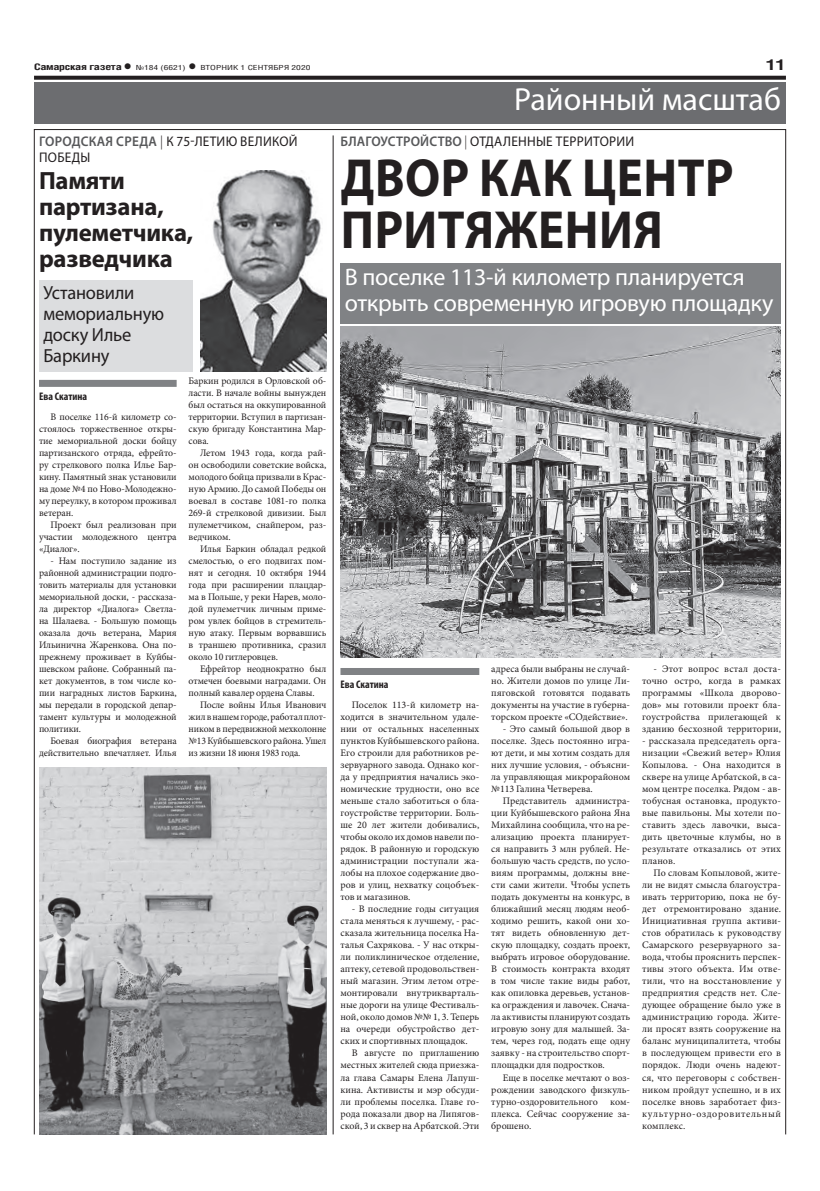
<style>
.page{position:relative;width:820px;height:1191px;background:#fff}
.page>*{position:absolute;margin:0;border:0;box-sizing:border-box;transform-origin:0 0}
.район_заголовок{font:700 53.9px/52px "Myriad Pro";letter-spacing:.01em;color:#231f20;scale:.91 1}
.t1{font:32px "Myriad Pro";color:#fff}
.район_заголовок-2{font:700 25px/26px "Myriad Pro";letter-spacing:-.01em;color:#231f20}
.подзаголовок{font:24px/26px "Myriad Pro";letter-spacing:-.01em;color:#fff}
.подзаголовок-2{font:19px/21px "Myriad Pro";letter-spacing:-.01em;color:#231f20}
.t2{font:700 15px "Helios Cond";color:#231f20;scale:1.4 1}
.район_надзаголовок{font:14px/16px "Myriad Pro";letter-spacing:.02em;color:#231f20;scale:.95 1}
.автор_чб{font:700 condensed 11px "Myriad Pro";color:#231f20}
.ОСНОВНОЙ{font:10px/12px "Minion Pro";letter-spacing:-.005em;color:#231f20;text-align:justify}
.t3{font:700 9px "Helios Cond";letter-spacing:-.02em;color:#231f20;scale:1.4 1}
.t4{font:7px "Helios Cond";color:#231f20;scale:1.4 1}
.s1{font-size:16px}
.s2{font-weight:700;font-size:16px}
.s3{font-weight:600;color:#57585a}
.s4{font-weight:300}
</style>
<div class="page">
<svg style="left:34px;top:76px;width:751px;height:4px;background:#322f2f"></svg>
<div style="left:34px;top:82px;width:751px;height:42px;background:#6c6d70"></div>
<div style="left:340px;top:668px;width:139px;height:7px;background:#808285"></div>
<div style="left:340px;top:263px;width:440px;height:60px;background:#808285"></div>
<hr style="left:333px;top:135px;width:1px;height:999px;background:#231f20">
<div style="left:39px;top:380px;width:137px;height:7px;background:#808285"></div>
<div style="left:39px;top:281px;width:154px;height:91px;background:#dcdddf"></div>
<img style="left:39px;top:767px;width:287px;height:367px">
<img style="left:340px;top:326px;width:440px;height:332px">
<img style="left:200px;top:170px;width:126px;height:202px">
<p class="t3" style="left:34px;top:61px;width:71px">Самарская газета<span class="s1">•</span></p>
<p class="t4" style="left:136px;top:63px;width:126px">№184 (6621) <span class="s2">•</span> ВТОРНИК 1 СЕНТЯБРЯ 2020</p>
<p class="t2" style="left:765px;top:55px;width:16px">11</p>
<p class="район_надзаголовок" style="left:39px;top:133px;width:273px"><span class="s3">ГОРОДСКАЯ СРЕДА</span> <span class="s4">|</span> К 75-ЛЕТИЮ ВЕЛИКОЙ<br>ПОБЕДЫ</p>
<p class="район_заголовок-2" style="left:39px;top:167px;width:156px">Памяти партизана, пулеметчика, разведчика</p>
<p class="подзаголовок-2" style="left:43px;top:282px;width:122px">Установили мемориальную доску Илье<br>Баркину</p>
<p class="автор_чб" style="left:39px;top:390px;width:50px">Ева Скатина</p>
<p class="ОСНОВНОЙ" style="left:39px;top:411px;width:139px;text-indent:11px">В поселке 116-й километр со&shy;стоялось торжественное откры&shy;тие мемориальной доски бойцу партизанского отряда, ефрейто&shy;ру стрелкового полка Илье Бар&shy;кину. Памятный знак установили на доме №4 по Ново-Молодежно&shy;му переулку, в котором проживал ветеран.</p>
<p class="ОСНОВНОЙ" style="left:39px;top:519px;width:139px;text-indent:11px">Проект был реализован при участии молодежного центра «Диалог».</p>
<p class="ОСНОВНОЙ" style="left:39px;top:555px;width:139px;text-indent:11px">- Нам поступило задание из районной администрации подго&shy;товить материалы для установки мемориальной доски, - рассказа&shy;ла директор «Диалога» Светла&shy;на Шалаева. - Большую помощь оказала дочь ветерана, Мария Ильинична Жаренкова. Она по&shy;прежнему проживает в Куйбы&shy;шевском районе. Собранный па&shy;кет документов, в том числе ко&shy;пии наградных листов Баркина, мы передали в городской депар&shy;тамент культуры и молодежной политики.</p>
<p class="ОСНОВНОЙ" style="left:39px;top:735px;width:139px;text-align:right">Боевая биография ветерана действительно впечатляет. Илья</p>
<p class="ОСНОВНОЙ" style="left:188px;top:375px;width:139px">Баркин родился в Орловской об&shy;ласти. В начале войны вынужден был остаться на оккупированной территории. Вступил в партизан&shy;скую бригаду Константина Мар&shy;сова.</p>
<p class="ОСНОВНОЙ" style="left:188px;top:447px;width:139px;text-indent:11px">Летом 1943 года, когда рай&shy;он освободили советские войска, молодого бойца призвали в Крас&shy;ную Армию. До самой Победы он воевал в составе 1081-го полка 269-й стрелковой дивизии. Был пулеметчиком, снайпером, раз&shy;ведчиком.</p>
<p class="ОСНОВНОЙ" style="left:188px;top:543px;width:139px;text-indent:11px">Илья Баркин обладал редкой смелостью, о его подвигах пом&shy;нят и сегодня. 10 октября 1944 года при расширении плацдар&shy;ма в Польше, у реки Нарев, моло&shy;дой пулеметчик личным приме&shy;ром увлек бойцов в стремитель&shy;ную атаку. Первым ворвавшись в траншею противника, сразил около 10 гитлеровцев.</p>
<p class="ОСНОВНОЙ" style="left:188px;top:663px;width:139px;text-indent:11px">Ефрейтор неоднократно был отмечен боевыми наградами. Он полный кавалер ордена Славы.</p>
<p class="ОСНОВНОЙ" style="left:188px;top:699px;width:139px;text-indent:11px">После войны Илья Иванович жил в нашем городе, работал плот&shy;ником в передвижной мехколонне №13 Куйбышевского района. Ушел из жизни 18 июня 1983 года.</p>
<p class="t1" style="left:514px;top:79px;width:268px">Районный масштаб</p>
<p class="район_надзаголовок" style="left:340px;top:133px;width:310px"><span class="s3">БЛАГОУСТРОЙСТВО</span> <span class="s4">|</span> ОТДАЛЕННЫЕ ТЕРРИТОРИИ</p>
<p class="район_заголовок" style="left:341px;top:150px;width:432px">ДВОР КАК ЦЕНТР<br>ПРИТЯЖЕНИЯ</p>
<p class="подзаголовок" style="left:344px;top:264px;width:430px">В поселке 113-й километр планируется открыть современную игровую площадку</p>
<p class="автор_чб" style="left:340px;top:678px;width:50px">Ева Скатина</p>
<p class="ОСНОВНОЙ" style="left:340px;top:699px;width:140px;text-indent:11px">Поселок 113-й километр на&shy;ходится в значительном удале&shy;нии от остальных населенных пунктов Куйбышевского района.<br>Его строили для работников ре&shy;зервуарного завода. Однако ког&shy;да у предприятия начались эко&shy;номические трудности, оно все меньше стало заботиться о бла&shy;гоустройстве территории. Боль&shy;ше 20 лет жители добивались, чтобы около их домов навели по&shy;рядок. В районную и городскую администрации поступали жа&shy;лобы на плохое содержание дво&shy;ров и улиц, нехватку соцобъек&shy;тов и магазинов.</p>
<p class="ОСНОВНОЙ" style="left:340px;top:903px;width:140px;text-indent:11px">- В последние годы ситуация стала меняться к лучшему, - рас&shy;сказала жительница поселка На&shy;талья Сахрякова. - У нас откры&shy;ли поликлиническое отделение, аптеку, сетевой продовольствен&shy;ный магазин. Этим летом отре&shy;монтировали внутрикварталь&shy;ные дороги на улице Фестиваль&shy;ной, около домов №№ 1, 3. Теперь на очереди обустройство дет&shy;ских и спортивных площадок.</p>
<p class="ОСНОВНОЙ" style="left:340px;top:1047px;width:140px;text-indent:11px">В августе по приглашению местных жителей сюда приезжа&shy;ла глава Самары Елена Лапуш&shy;кина. Активисты и мэр обсуди&shy;ли проблемы поселка. Главе го&shy;рода показали двор на Липягов&shy;ской, 3 и сквер на Арбатской. Эти</p>
<p class="ОСНОВНОЙ" style="left:491px;top:663px;width:140px">адреса были выбраны не случай&shy;но. Жители домов по улице Ли&shy;пяговской готовятся подавать документы на участие в губерна&shy;торском проекте «СОдействие».</p>
<p class="ОСНОВНОЙ" style="left:491px;top:723px;width:140px;text-indent:11px">- Это самый большой двор в поселке. Здесь постоянно игра&shy;ют дети, и мы хотим создать для них лучшие условия, - объясни&shy;ла управляющая микрорайоном №113 Галина Четверева.</p>
<p class="ОСНОВНОЙ" style="left:491px;top:795px;width:140px;text-indent:11px">Представитель администра&shy;ции Куйбышевского района Яна Михайлина сообщила, что на ре&shy;ализацию проекта планирует&shy;ся направить 3 млн рублей. Не&shy;большую часть средств, по усло&shy;виям программы, должны вне&shy;сти сами жители. Чтобы успеть подать документы на конкурс, в ближайший месяц людям необ&shy;ходимо решить, какой они хо&shy;тят видеть обновленную дет&shy;скую площадку, создать проект, выбрать игровое оборудование.<br>В стоимость контракта входят в том числе такие виды работ, как опиловка деревьев, установ&shy;ка ограждения и лавочек. Снача&shy;ла активисты планируют создать игровую зону для малышей. За&shy;тем, через год, подать еще одну заявку - на строительство спорт&shy;площадки для подростков.</p>
<p class="ОСНОВНОЙ" style="left:491px;top:1071px;width:140px;text-indent:11px">Еще в поселке мечтают о воз&shy;рождении заводского физкуль&shy;турно-оздоровительного ком&shy;плекса. Сейчас сооружение за&shy;брошено.</p>
<p class="ОСНОВНОЙ" style="left:642px;top:663px;width:140px;text-indent:11px">- Этот вопрос встал доста&shy;точно остро, когда в рамках программы «Школа дворово&shy;дов» мы готовили проект бла&shy;гоустройства прилегающей к зданию бесхозной территории,</p>
<p class="ОСНОВНОЙ" style="left:642px;top:735px;width:140px">- рассказала председатель орга&shy;низации «Свежий ветер» Юлия Копылова. - Она находится в сквере на улице Арбатской, в са&shy;мом центре поселка. Рядом - ав&shy;тобусная остановка, продукто&shy;вые павильоны. Мы хотели по&shy;ставить здесь лавочки, выса&shy;дить цветочные клумбы, но в результате отказались от этих планов.</p>
<p class="ОСНОВНОЙ" style="left:642px;top:867px;width:140px;text-indent:11px">По словам Копыловой, жите&shy;ли не видят смысла благоустра&shy;ивать территорию, пока не бу&shy;дет отремонтировано здание.<br>Инициативная группа активи&shy;стов обратилась к руководству Самарского резервуарного за&shy;вода, чтобы прояснить перспек&shy;тивы этого объекта. Им отве&shy;тили, что на восстановление у предприятия средств нет. Сле&shy;дующее обращение было уже в администрацию города. Жите&shy;ли просят взять сооружение на баланс муниципалитета, чтобы в последующем привести его в порядок. Люди очень надеют&shy;ся, что переговоры с собствен&shy;ником пройдут успешно, и в их поселке вновь заработает физ&shy;культурно-оздоровительный комплекс.</p>
</div>
